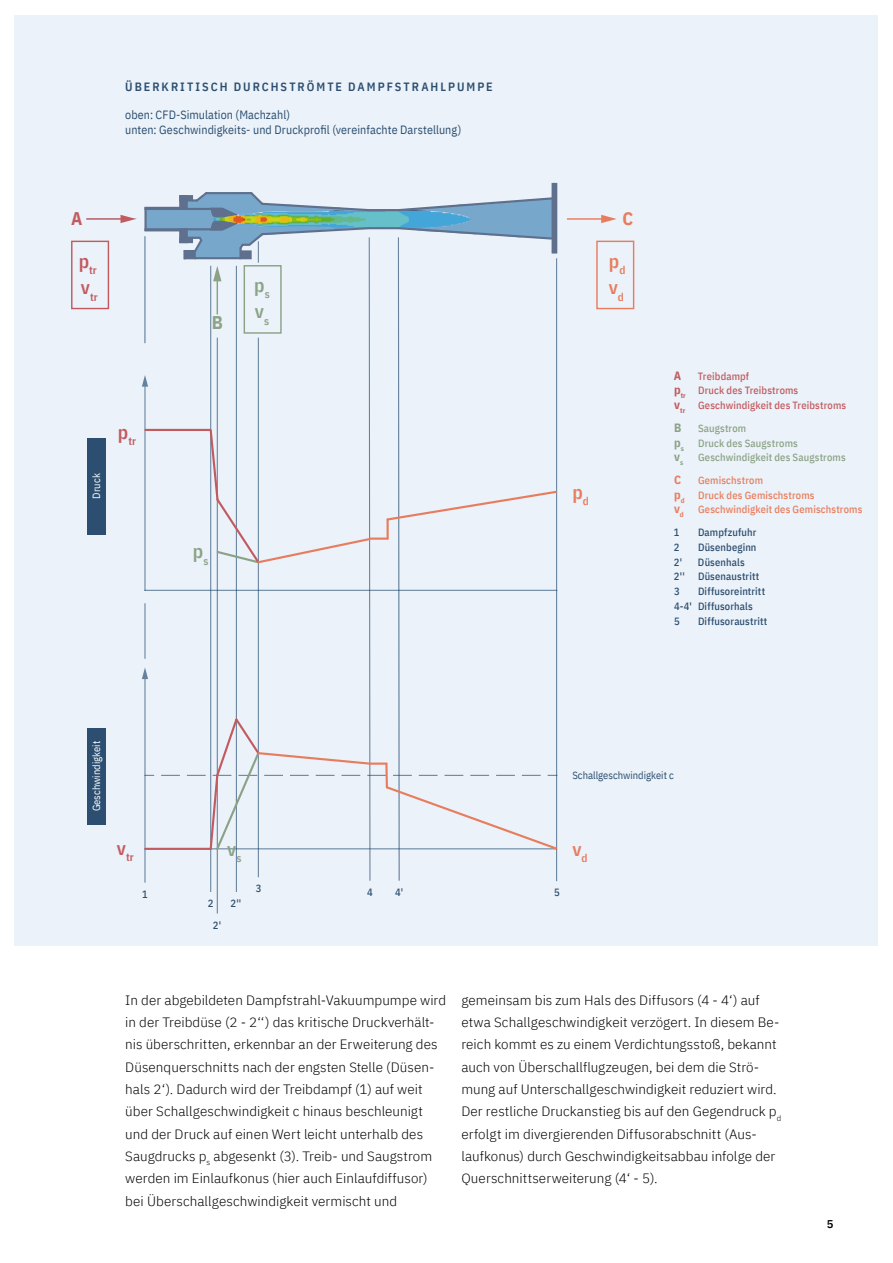
<style>
.page{position:relative;width:893px;height:1263px;background:#fff}
.page>*{position:absolute;margin:0;border:0;box-sizing:border-box;transform-origin:0 0}
.t1{font:600 19.2px/26.4px "IBM Plex Sans Cond";color:#8ba286}
.t2{font:600 19.2px/26.2px "IBM Plex Sans Cond";color:#e77d5e}
.t3{font:700 18.3px "IBM Plex Sans Cond";color:#8ba286}
.t4{font:700 18.3px "IBM Plex Sans Cond";color:#c25b60}
.t5{font:700 18.3px "IBM Plex Sans Cond";color:#e77d5e}
.t6{font:300 13.5px/22.4px "IBM Plex Sans";letter-spacing:.005em;color:#000}
.t7{font:12px/14.9px "IBM Plex Sans Cond";letter-spacing:.01em;color:#2c4e70}
.t8{font:600 12px "IBM Plex Sans Cond";letter-spacing:.165em;color:#2c4e70}
.t9{font:700 12px "IBM Plex Sans Cond";color:#8ba286}
.t10{font:700 12px "IBM Plex Sans Cond";color:#e77d5e}
.t11{font:700 12px "IBM Plex Sans Cond";color:#c25b60}
.t12{font:600 11.25px "IBM Plex Sans";color:#000}
.t13{font:600 11.1px "IBM Plex Sans Cond";color:#c25b60}
.t14{font:500 10.5px/14.9px "IBM Plex Sans Cond";letter-spacing:.015em;color:#2c4e70}
.t15{font:500 10.5px/14.9px "IBM Plex Sans Cond";letter-spacing:.015em;color:#c25b60}
.t16{font:500 10.5px "IBM Plex Sans Cond";letter-spacing:.015em;color:#e77d5e}
.t17{font:500 10.5px "IBM Plex Sans Cond";letter-spacing:.015em;color:#8ba286}
.t18{font:10.5px "IBM Plex Sans Cond";color:#2c4e70}
.t19{font:10.5px "IBM Plex Sans Cond";color:#fff}
.s1{font-weight:700;font-size:12px}
</style>
<div class="page">
<div style="left:15px;top:15px;width:863px;height:930px;background:#ebf2f9"></div>
<hr style="left:236px;top:266px;width:1px;height:626px;background:#0c3762">
<hr style="left:217px;top:338px;width:1px;height:575px;background:#0c3762">
<hr style="left:210px;top:266px;width:1px;height:626px;background:#0c3762">
<hr style="left:144px;top:677px;width:2px;height:206px;background:#0c3762">
<div style="left:71px;top:241px;width:38px;height:68px;border:1px solid #c25b60"></div>
<div style="left:596px;top:241px;width:38px;height:68px;border:1px solid #e77d5e"></div>
<hr style="left:567px;top:218px;width:37px;height:2px;background:#e77d5e">
<svg style="left:601px;top:215px;width:16px;height:8px"></svg>
<hr style="left:86px;top:218px;width:37px;height:2px;background:#c25b60">
<svg style="left:120px;top:215px;width:16px;height:8px"></svg>
<div style="left:552px;top:183px;width:5px;height:70px;background:#5e708d"></div>
<svg style="left:142px;top:190px;width:416px;height:691px"></svg>
<div style="left:88px;top:728px;width:18px;height:97px;background:#2c4e70"></div>
<div style="left:88px;top:438px;width:18px;height:96px;background:#2c4e70"></div>
<p class="t8" style="left:125px;top:77px;width:369px">ÜBERKRITISCH DURCHSTRÖMTE DAMPFSTRAHLPUMPE</p>
<p class="t7" style="left:125px;top:106px;width:338px">oben: CFD-Simulation (Machzahl)<br>unten: Geschwindigkeits- und Druckprofil (vereinfachte Darstellung)</p>
<h2 class="t4" style="left:71px;top:204px;width:13px">A</h2>
<h2 class="t5" style="left:622px;top:204px;width:12px">C</h2>
<p class="t13" style="left:79px;top:262px;width:20px"><sup>p</sup>tr</p>
<p class="t13" style="left:81px;top:288px;width:18px"><sup>v</sup>tr</p>
<h1 class="t1" style="left:254px;top:270px;width:17px">p<sub>s </sub>v<sub>s</sub></h1>
<h2 class="t3" style="left:212px;top:308px;width:13px">B</h2>
<p class="t19" style="left:88px;top:498px;width:27px;rotate:-90deg">Druck</p>
<p class="t13" style="left:118px;top:433px;width:20px"><sup>p</sup>tr</p>
<h1 class="t1" style="left:193px;top:536px;width:17px">p<sub>s</sub></h1>
<h1 class="t2" style="left:609px;top:246px;width:18px">p<sub>d </sub>v<sub>d</sub></h1>
<h1 class="t2" style="left:572px;top:477px;width:18px">p<sub>d</sub></h1>
<p class="t11" style="left:674px;top:366px;width:9px">A</p>
<p class="t15" style="left:674px;top:367px;width:174px;text-indent:24px">Treibdampf<br><span class="s1">p</span><sub>tr</sub> Druck des Treibstroms<br><span class="s1">v</span><sub>tr</sub> Geschwindigkeit des Treibstroms</p>
<p class="t9" style="left:674px;top:418px;width:9px">B</p>
<p class="t17" style="left:698px;top:420px;width:50px">Saugstrom</p>
<p class="t9" style="left:674px;top:433px;width:11px">p<sub>s</sub></p>
<p class="t17" style="left:698px;top:435px;width:101px">Druck des Saugstroms</p>
<p class="t9" style="left:674px;top:448px;width:11px">v<sub>s</sub></p>
<p class="t17" style="left:698px;top:449px;width:149px">Geschwindigkeit des Saugstroms</p>
<p class="t10" style="left:674px;top:470px;width:9px">C</p>
<p class="t16" style="left:698px;top:472px;width:67px">Gemischstrom</p>
<p class="t10" style="left:674px;top:485px;width:12px">p<sub>d</sub></p>
<p class="t16" style="left:698px;top:487px;width:118px">Druck des Gemischstroms</p>
<p class="t10" style="left:674px;top:500px;width:11px">v<sub>d</sub></p>
<p class="t16" style="left:698px;top:501px;width:166px">Geschwindigkeit des Gemischstroms</p>
<p class="t14" style="left:674px;top:524px;width:7px">1</p>
<p class="t14" style="left:698px;top:524px;width:60px">Dampfzufuhr</p>
<p class="t14" style="left:674px;top:539px;width:7px">2</p>
<p class="t14" style="left:698px;top:539px;width:60px">Düsenbeginn</p>
<p class="t14" style="left:674px;top:553px;width:10px">2'</p>
<p class="t14" style="left:674px;top:553px;width:87px;text-indent:24px">Düsenhals<br>2'' Düsenaustritt<br>3</p>
<p class="t14" style="left:674px;top:583px;width:93px;text-indent:24px">Diffusoreintritt<br>4-4' Diffusorhals<br>5</p>
<p class="t14" style="left:698px;top:613px;width:71px">Diffusoraustritt</p>
<p class="t19" style="left:88px;top:811px;width:72px;rotate:-90deg">Geschwindigkeit</p>
<p class="t13" style="left:117px;top:848px;width:18px"><sup>v</sup>tr</p>
<h1 class="t1" style="left:227px;top:834px;width:16px">v<sub>s</sub></h1>
<p class="t14" style="left:142px;top:886px;width:7px">1</p>
<p class="t14" style="left:208px;top:895px;width:7px">2</p>
<p class="t14" style="left:213px;top:916px;width:10px">2'</p>
<p class="t14" style="left:230px;top:895px;width:12px">2''</p>
<p class="t18" style="left:572px;top:767px;width:103px">Schallgeschwindigkeit c</p>
<p class="t14" style="left:256px;top:880px;width:7px">3</p>
<p class="t14" style="left:367px;top:884px;width:7px">4</p>
<p class="t14" style="left:554px;top:884px;width:7px">5</p>
<p class="t14" style="left:395px;top:884px;width:10px">4'</p>
<h1 class="t2" style="left:572px;top:834px;width:17px">v<sub>d</sub></h1>
<p class="t6" style="left:125px;top:987px;width:323px">In der abgebildeten Dampfstrahl-Vakuumpumpe wird in der Treibdüse (2 - 2‘‘) das kritische Druckverhält&shy;nis überschritten, erkennbar an der Erweiterung des Düsenquerschnitts nach der engsten Stelle (Düsen&shy;hals 2‘). Dadurch wird der Treibdampf (1) auf weit über Schallgeschwindigkeit c hinaus beschleunigt und der Druck auf einen Wert leicht unterhalb des Saugdrucks p<sub>s</sub> abgesenkt (3). Treib- und Saugstrom werden im Einlaufkonus (hier auch Einlaufdiffusor) bei Überschallgeschwindigkeit vermischt und</p>
<p class="t6" style="left:461px;top:987px;width:321px">gemeinsam bis zum Hals des Diffusors (4 - 4‘) auf etwa Schallgeschwindigkeit verzögert. In diesem Be&shy;reich kommt es zu einem Verdichtungsstoß, bekannt auch von Überschallflugzeugen, bei dem die Strö&shy;mung auf Unterschallgeschwindigkeit reduziert wird.<br>Der restliche Druckanstieg bis auf den Gegendruck p<sub>d </sub>erfolgt im divergierenden Diffusorabschnitt (Aus&shy;laufkonus) durch Geschwindigkeitsabbau infolge der Querschnittserweiterung (4‘ - 5).</p>
<p class="t12" style="left:827px;top:1215px;width:8px">5</p>
</div>
